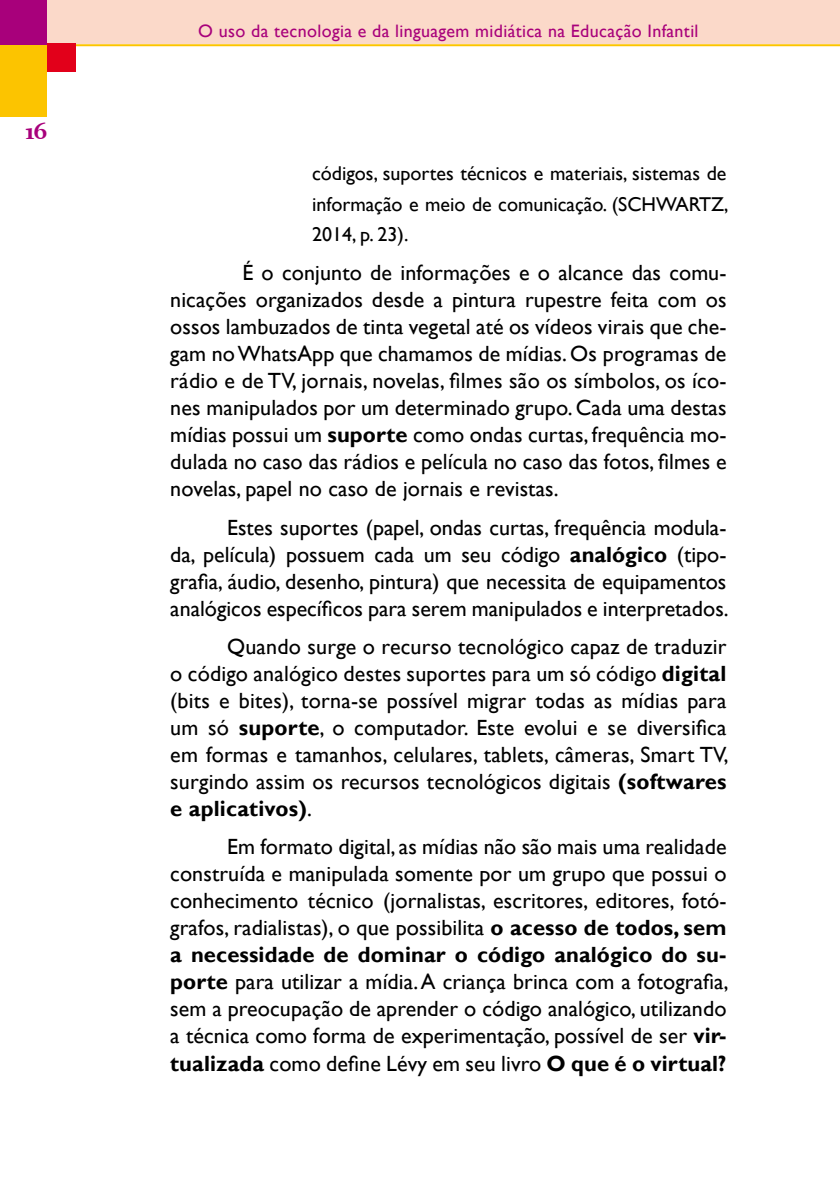
<style>
.page{position:relative;width:840px;height:1191px;background:#fff}
.page>*{position:absolute;margin:0;border:0;box-sizing:border-box;transform-origin:0 0}
.t1{font:700 24px "Constantia";color:#a8007b}
.t2{font:22px/27px "Gill Sans";letter-spacing:.005em;color:#000;text-align:justify}
.t3{font:20px/30.4px "Gill Sans";color:#000;text-align:justify}
.t4{font:18px "Gill Sans";letter-spacing:.02em;color:#a8007b}
.s1{font-weight:700}
</style>
<div class="page">
<div style="left:47px;top:0;width:792px;height:44px;background:#fbd9c9"></div>
<div style="left:0;top:44px;width:47px;height:73px;background:#fcc400"></div>
<div style="left:0;top:0;width:47px;height:44px;background:#a8007b"></div>
<hr style="left:76px;top:44px;width:763px;height:2px;background:#fcc400">
<div style="left:47px;top:44px;width:29px;height:28px;background:#e2001a"></div>
<p class="t1" style="left:25px;top:115px;width:23px">16</p>
<p class="t4" style="left:198px;top:21px;width:501px">O uso da tecnologia e da linguagem midiática na Educação Infantil</p>
<p class="t3" style="left:312px;top:158px;width:417px">códigos, suportes técnicos e materiais, sistemas de informação e meio de comunicação. (SCHWARTZ, 2014, p. 23).</p>
<p class="t2" style="left:170px;top:260px;width:557px;text-indent:72px">É o conjunto de informações e o alcance das comu&shy;nicações organizados desde a pintura rupestre feita com os ossos lambuzados de tinta vegetal até os vídeos virais que che&shy;gam no WhatsApp que chamamos de mídias. Os programas de rádio e de TV, jornais, novelas, filmes são os símbolos, os íco&shy;nes manipulados por um determinado grupo. Cada uma destas mídias possui um <span class="s1">suporte</span> como ondas curtas, frequência mo&shy;dulada no caso das rádios e película no caso das fotos, filmes e novelas, papel no caso de jornais e revistas.</p>
<p class="t2" style="left:170px;top:514px;width:559px;text-indent:57px">Estes suportes (papel, ondas curtas, frequência modula&shy;da, película) possuem cada um seu código <span class="s1">analógico</span> (tipo&shy;grafia, áudio, desenho, pintura) que necessita de equipamentos analógicos específicos para serem manipulados e interpretados.</p>
<p class="t2" style="left:170px;top:633px;width:559px;text-indent:57px">Quando surge o recurso tecnológico capaz de traduzir o código analógico destes suportes para um só código <span class="s1">digital </span>(bits e bites), torna-se possível migrar todas as mídias para um só <span class="s1">suporte</span>, o computador. Este evolui e se diversifica em formas e tamanhos, celulares, tablets, câmeras, Smart TV, surgindo assim os recursos tecnológicos digitais <span class="s1">(softwares e aplicativos)</span>.</p>
<p class="t2" style="left:170px;top:834px;width:559px;text-indent:57px">Em formato digital, as mídias não são mais uma realidade construída e manipulada somente por um grupo que possui o conhecimento técnico (jornalistas, escritores, editores, fotó&shy;grafos, radialistas), o que possibilita <span class="s1">o acesso de todos, sem a necessidade de dominar o código analógico do su&shy;porte</span> para utilizar a mídia. A criança brinca com a fotografia, sem a preocupação de aprender o código analógico, utilizando a técnica como forma de experimentação, possível de ser <span class="s1">vir&shy;tualizada</span> como define Lévy em seu livro <span class="s1">O que é o virtual?</span></p>
</div>
